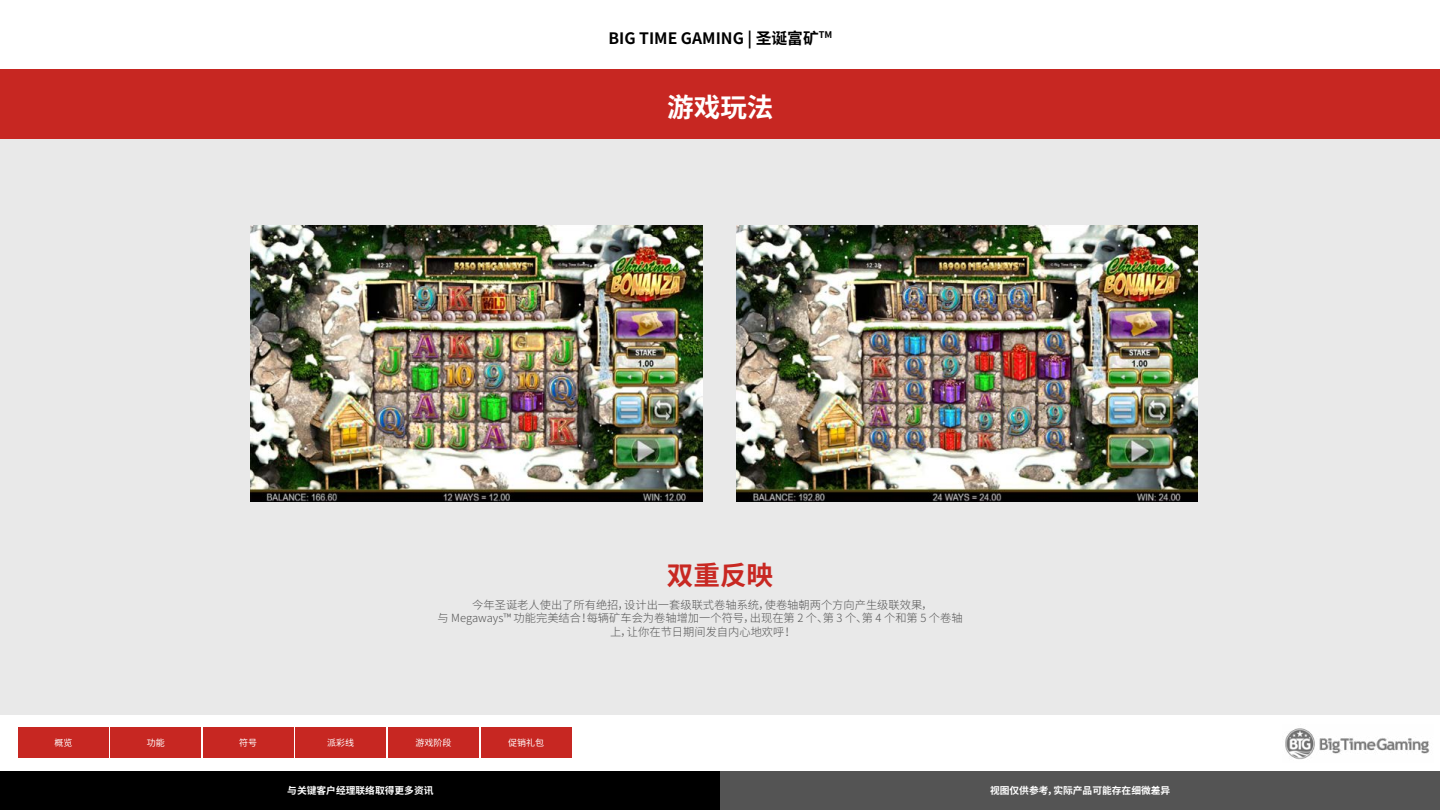
<style>
.page{position:relative;width:1440px;height:810px;background:#fff}
.page>*{position:absolute;margin:0;border:0;box-sizing:border-box;transform-origin:0 0}
.t1{font:700 26.55px "Noto Sans CJ Ktc";color:#fff}
.t2{font:700 26.55px "Noto Sans CJ Ktc";color:#c82822}
.t3{font:700 15.75px "Noto Sans CJ Ktc";color:#000}
.t4{font:300 11.25px/13.5px "Noto Sans CJ Ktc";color:#545454;text-align:center}
.t5{font:700 9.75px "Noto Sans CJ Ktc";color:#fff}
.t6{font:9px "Noto Sans CJ Ktc";color:#fff}
</style>
<div class="page">
<div style="left:0;top:70px;width:1440px;height:644px;background:#e8e8e8"></div>
<div style="left:0;top:69px;width:1440px;height:69px;background:#c72722"></div>
<img style="left:1285px;top:728px;width:145px;height:32px">
<div style="left:18px;top:728px;width:91px;height:30px;background:#c72722"></div>
<div style="left:111px;top:728px;width:90px;height:30px;background:#c72722"></div>
<div style="left:203px;top:728px;width:90px;height:30px;background:#c72722"></div>
<div style="left:296px;top:728px;width:90px;height:30px;background:#c72722"></div>
<div style="left:388px;top:728px;width:91px;height:30px;background:#c72722"></div>
<div style="left:481px;top:728px;width:90px;height:30px;background:#c72722"></div>
<img style="left:737px;top:225px;width:460px;height:276px">
<img style="left:251px;top:225px;width:452px;height:276px">
<div style="left:0;top:771px;width:720px;height:39px;background:#000"></div>
<div style="left:720px;top:771px;width:720px;height:39px;background:#545454"></div>
<h2 class="t3" style="left:608px;top:29px;width:225px">BIG TIME GAMING | 圣诞富矿<sup>TM</sup></h2>
<h1 class="t1" style="left:667px;top:92px;width:108px">游戏玩法</h1>
<h1 class="t2" style="left:667px;top:560px;width:108px">双重反映</h1>
<p class="t4" style="left:438px;top:598px;width:527px">今年圣诞老人使出了所有绝招，设计出一套级联式卷轴系统，使卷轴朝两个方向产生级联效果，<br>与 Megaways™ 功能完美结合！每辆矿车会为卷轴增加一个符号，出现在第 2 个、第 3 个、第 4 个和第 5 个卷轴上，让你在节日期间发自内心地欢呼！</p>
<p class="t6" style="left:55px;top:738px;width:19px">概览</p>
<p class="t6" style="left:147px;top:738px;width:19px">功能</p>
<p class="t6" style="left:239px;top:738px;width:19px">符号</p>
<p class="t6" style="left:327px;top:738px;width:28px">派彩线</p>
<p class="t6" style="left:415px;top:738px;width:37px">游戏阶段</p>
<p class="t6" style="left:508px;top:738px;width:37px">促销礼包</p>
<p class="t5" style="left:287px;top:785px;width:148px">与关键客户经理联络取得更多资讯</p>
<p class="t5" style="left:990px;top:785px;width:182px">视图仅供参考，实际产品可能存在细微差异</p>
</div>
